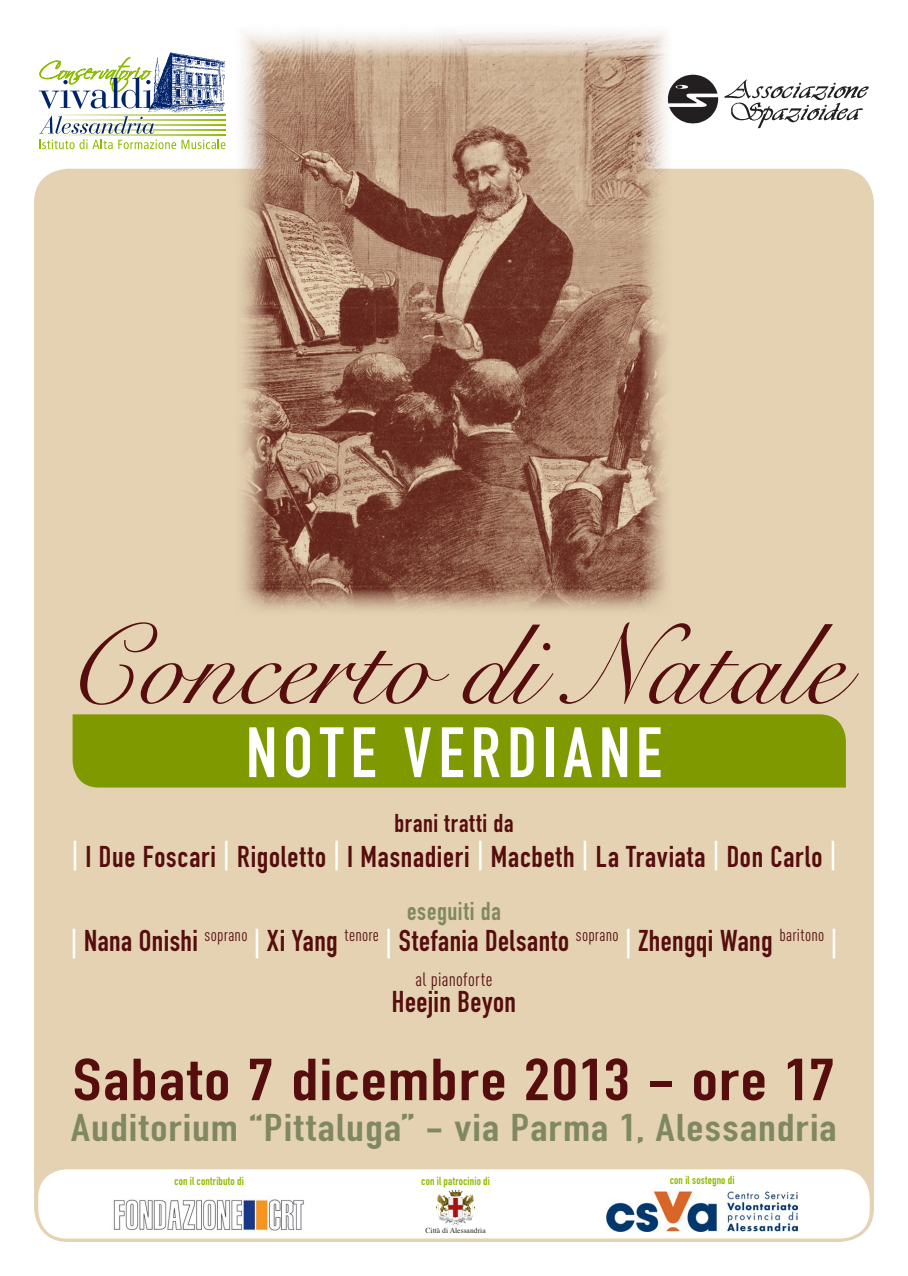
<style>
.page{position:relative;width:908px;height:1276px;background:#fff}
.page>*{position:absolute;margin:0;border:0;box-sizing:border-box;transform-origin:0 0}
.t1{font:113.2px "Snell Roundhand Script";color:#550d0e}
.t2{font:69.9px "DIN Engschrift Alternate";letter-spacing:.095em;color:#fff}
.t3{font:58.2px "DIN Engschrift Alternate";letter-spacing:.015em;color:#550d0e;scale:1.21 1}
.t4{font:38.1px "DIN Engschrift Alternate";letter-spacing:.025em;color:#808861;scale:1.21 1}
.t5{font:29.6px "DIN Engschrift Alternate";letter-spacing:.025em;color:#550d0e}
.t6{font:25.4px "DIN Engschrift Alternate";letter-spacing:.04em;color:#550d0e}
.t7{font:25.4px "DIN Engschrift Alternate";letter-spacing:.03em;color:#808861}
.t8{font:19.1px "DIN Cond";letter-spacing:.015em;color:#550d0e}
.t9{font:11.4px "DIN Engschrift Std";letter-spacing:.01em;color:#8dbb00}
.t10{font:7.6px "Times";color:#231f20}
.s1{color:#fff}
</style>
<div class="page">
<div style="left:34px;top:169px;width:839px;height:1073px;background:#e4d2b3;border-radius:34px"></div>
<img style="left:148px;top:52px;width:76px;height:60px">
<svg style="left:39px;top:57px;width:114px;height:52px"></svg>
<svg style="left:49px;top:114px;width:176px;height:1px"></svg>
<svg style="left:39px;top:116px;width:186px;height:33px"></svg>
<img style="left:234px;top:31px;width:439px;height:580px">
<img style="left:652px;top:66px;width:217px;height:69px">
<div style="left:73px;top:714px;width:772px;height:73px;background:#7e9a00"></div>
<div style="left:38px;top:1169px;width:831px;height:69px;background:#fff;border-radius:28px"></div>
<img style="left:436px;top:1190px;width:39px;height:37px">
<img style="left:113px;top:1199px;width:191px;height:32px">
<img style="left:606px;top:1191px;width:191px;height:40px">
<h1 class="t1" style="left:64px;top:602px;width:781px">Concerto di Natale</h1>
<h2 class="t2" style="left:246px;top:711px;width:417px">NOTE VERDIANE</h2>
<p class="t6" style="left:394px;top:808px;width:120px">brani tratti da</p>
<p class="t5" style="left:72px;top:839px;width:765px"><span class="s1">|</span> I Due Foscari <span class="s1">|</span> Rigoletto <span class="s1">|</span> I Masnadieri <span class="s1">|</span> Macbeth <span class="s1">|</span> La Traviata <span class="s1">|</span> Don Carlo <span class="s1">|</span></p>
<p class="t7" style="left:407px;top:896px;width:95px">eseguiti da</p>
<p class="t5" style="left:71px;top:923px;width:767px"><span class="s1">|</span> Nana Onishi <sup>soprano</sup> <span class="s1">|</span> Xi Yang <sup>tenore</sup> <span class="s1">|</span> Stefania Delsanto <sup>soprano</sup> <span class="s1">|</span> Zhengqi Wang <sup>baritono</sup> <span class="s1">|</span></p>
<p class="t8" style="left:415px;top:968px;width:78px">al pianoforte</p>
<p class="t5" style="left:392px;top:984px;width:125px">Heejin Beyon</p>
<h3 class="t3" style="left:73px;top:1045px;width:631px">Sabato 7 dicembre 2013 - ore 17</h3>
<p class="t4" style="left:71px;top:1105px;width:633px">Auditorium “Pittaluga” - via Parma 1, Alessandria</p>
<p class="t9" style="left:174px;top:1174px;width:71px">con il contributo di</p>
<p class="t9" style="left:669px;top:1173px;width:66px">con il sostegno di</p>
<p class="t9" style="left:421px;top:1174px;width:70px">con il patrocinio di</p>
<p class="t10" style="left:425px;top:1223px;width:62px">Città di Alessandria</p>
</div>
